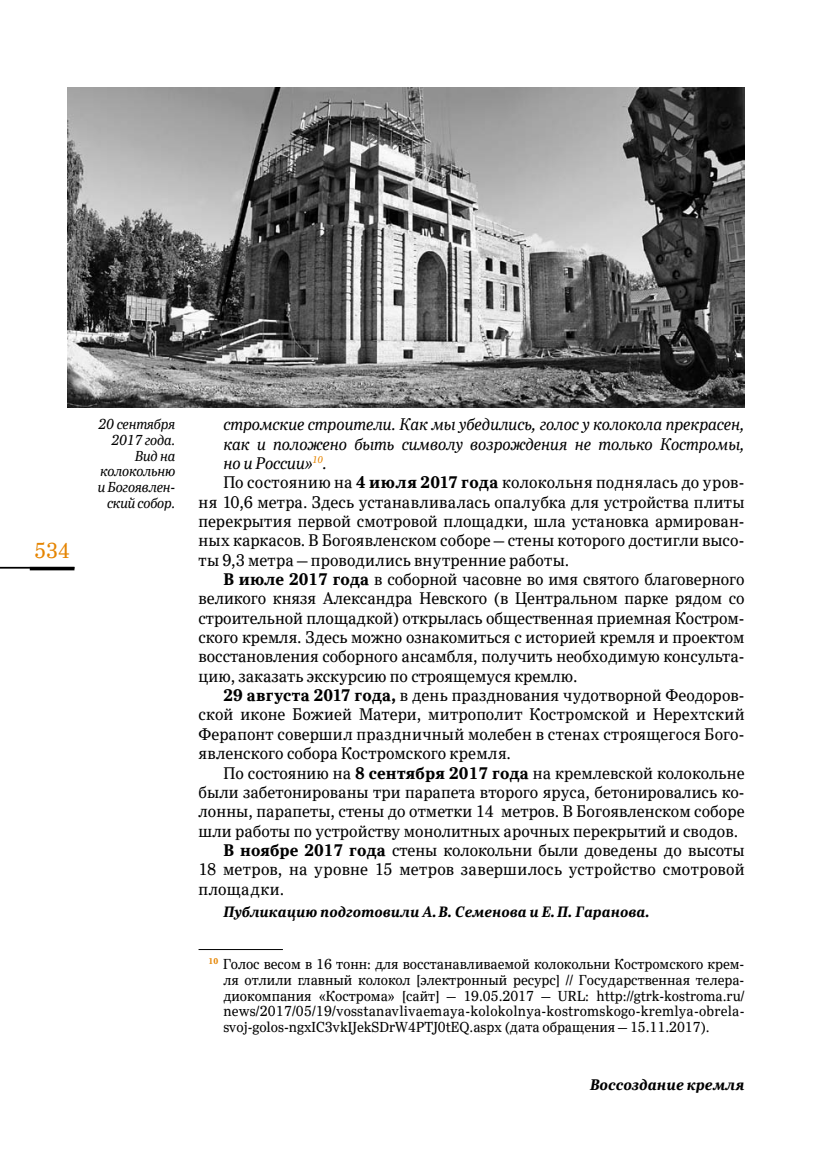
<style>
.page{position:relative;width:819px;height:1166px;background:#fff}
.page>*{position:absolute;margin:0;border:0;box-sizing:border-box;transform-origin:0 0}
.t1{font:21px "Ysobele Text";color:#e58400;scale:.96 1}
.t2{font:16.28px "Ysobele Text";letter-spacing:.005em;color:#000;scale:.96 1}
.t3{font:italic 16.28px "Ysobele Text";color:#000;scale:.96 1}
.t4{font:16.28px "Ysobele Text";letter-spacing:.025em;color:#000;scale:.96 1}
.t5{font:italic 700 14.88px "Ysobele Text";color:#000;scale:.96 1}
.t6{font:italic 700 14.53px "Ysobele Text";color:#000;scale:.96 1}
.t7{font:14px/15.8px "Ysobele Text";color:#000;text-align:justify;scale:.96 1}
.t8{font:italic 14px/15.8px "Ysobele Text";letter-spacing:-.01em;color:#000;text-align:right;scale:.96 1}
.s1{font-weight:700}
</style>
<div class="page">
<hr style="left:0;top:567px;width:74px;height:2px;background:#000">
<hr style="left:30px;top:567px;width:44px;height:3px;background:#000">
<hr style="left:198px;top:949px;width:85px;height:1px;background:#000">
<img style="left:68px;top:88px;width:676px;height:320px">
<p class="t1" style="left:34px;top:535px;width:38px">534</p>
<p class="t8" style="left:98px;top:416px;width:82px">20 сентября<br>2017 года.<br>Вид на колокольню и Богоявлен&shy;ский собор.</p>
<p class="t3" style="left:223px;top:413px;width:544px">стромские строители. Как мы убедились, голос у колокола прекрасен,</p>
<p class="t3" style="left:223px;top:432px;width:544px">как и положено быть символу возрождения не только Костромы,</p>
<p class="t3" style="left:223px;top:451px;width:110px">но и России»<sup>10</sup>.</p>
<p class="t4" style="left:223px;top:471px;width:544px">По состоянию на <span class="s1">4 июля 2017 года</span> колокольня поднялась до уров-</p>
<p class="t2" style="left:198px;top:490px;width:570px">ня 10,6 метра. Здесь устанавливалась опалубка для устройства плиты</p>
<p class="t2" style="left:198px;top:510px;width:570px">перекрытия первой смотровой площадки, шла установка армирован-</p>
<p class="t2" style="left:198px;top:529px;width:570px">ных каркасов. В Богоявленском соборе – стены которого достигли высо-</p>
<p class="t2" style="left:198px;top:548px;width:387px">ты 9,3 метра – проводились внутренние работы.</p>
<p class="t2" style="left:223px;top:568px;width:544px"><span class="s1">В июле 2017 года</span> в соборной часовне во имя святого благоверного</p>
<p class="t2" style="left:198px;top:587px;width:570px">великого князя Александра Невского (в Центральном парке рядом со</p>
<p class="t2" style="left:198px;top:606px;width:570px">строительной площадкой) открылась общественная приемная Костром-</p>
<p class="t2" style="left:198px;top:626px;width:570px">ского кремля. Здесь можно ознакомиться с историей кремля и проектом</p>
<p class="t2" style="left:198px;top:645px;width:570px">восстановления соборного ансамбля, получить необходимую консульта-</p>
<p class="t2" style="left:198px;top:664px;width:396px">цию, заказать экскурсию по строящемуся кремлю.</p>
<p class="t2" style="left:223px;top:684px;width:544px"><span class="s1">29 августа 2017 года,</span> в день празднования чудотворной Феодоров-</p>
<p class="t2" style="left:198px;top:703px;width:570px">ской иконе Божией Матери, митрополит Костромской и Нерехтский</p>
<p class="t2" style="left:198px;top:722px;width:570px">Ферапонт совершил праздничный молебен в стенах строящегося Бого-</p>
<p class="t2" style="left:198px;top:742px;width:327px">явленского собора Костромского кремля.</p>
<p class="t2" style="left:223px;top:761px;width:544px">По состоянию на <span class="s1">8 сентября 2017 года</span> на кремлевской колокольне</p>
<p class="t2" style="left:198px;top:780px;width:570px">были забетонированы три парапета второго яруса, бетонировались ко-</p>
<p class="t2" style="left:198px;top:800px;width:570px">лонны, парапеты, стены до отметки 14 метров. В Богоявленском соборе</p>
<p class="t2" style="left:198px;top:819px;width:563px">шли работы по устройству монолитных арочных перекрытий и сводов.</p>
<p class="t2" style="left:223px;top:838px;width:544px"><span class="s1">В ноябре 2017 года</span> стены колокольни были доведены до высоты</p>
<p class="t4" style="left:198px;top:858px;width:570px">18 метров, на уровне 15 метров завершилось устройство смотровой</p>
<p class="t2" style="left:198px;top:877px;width:91px">площадки.</p>
<p class="t6" style="left:223px;top:901px;width:445px">Публикацию подготовили А.В. Семенова и Е.П. Гаранова.</p>
<p class="t7" style="left:223px;top:956px;width:544px;text-indent:-15px"><sup>10</sup> Голос весом в 16 тонн: для восстанавливаемой колокольни Костромского крем&shy;ля отлили главный колокол [электронный ресурс] // Государственная телера&shy;диокомпания «Кострома» [сайт] – 19.05.2017 – URL: http://gtrk-kostroma.ru/ news/2017/05/19/vosstanavlivaemaya-kolokolnya-kostromskogo-kremlya-obrela&shy;svoj-golos-ngxIC3vkIJekSDrW4PTJ0tEQ.aspx (дата обращения – 15.11.2017).</p>
<p class="t5" style="left:590px;top:1074px;width:162px">Воссоздание кремля</p>
</div>
